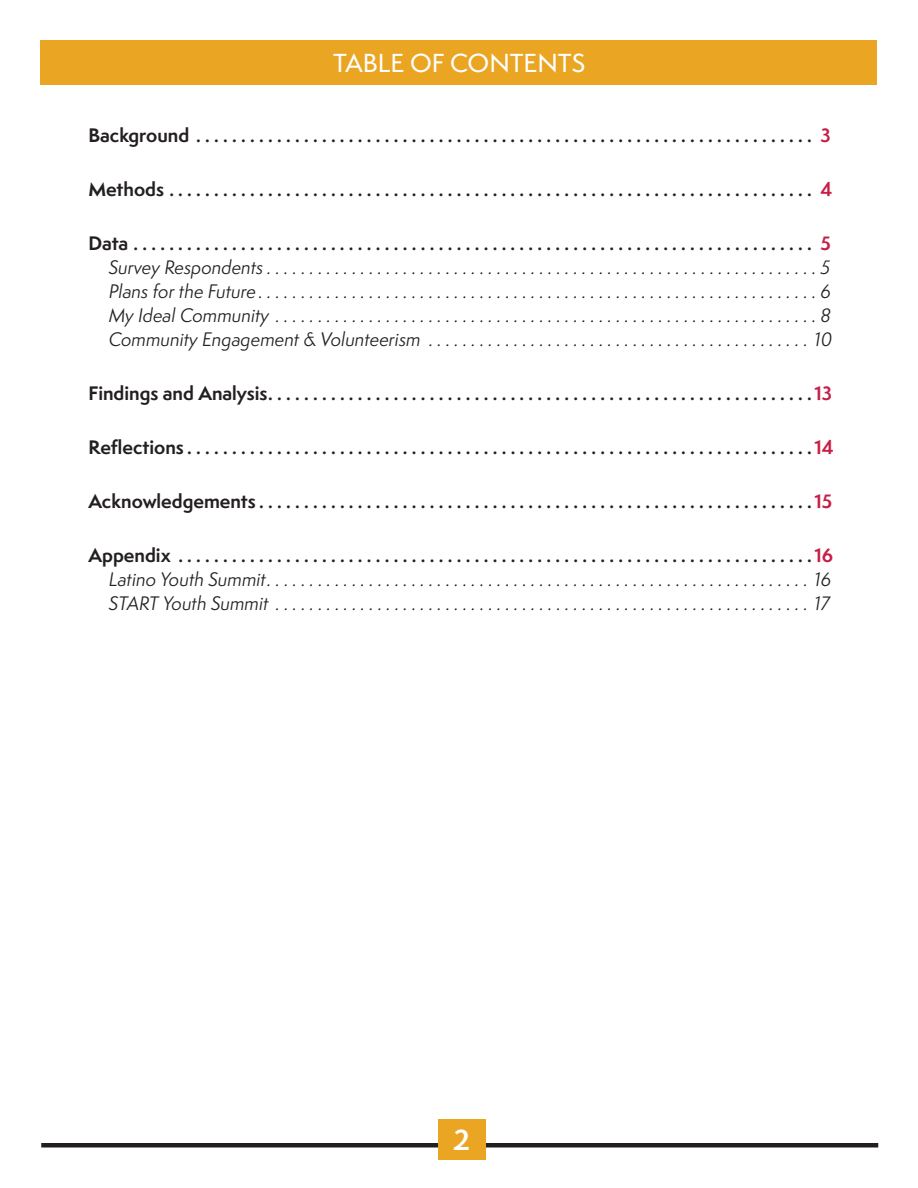
<style>
.page{position:relative;width:918px;height:1188px;background:#fff}
.page>*{position:absolute;margin:0;border:0;box-sizing:border-box;transform-origin:0 0}
.t1{font:700 27px "Semplicita Pro";color:#fff}
.t2{font:500 24px "Semplicita Pro";color:#fff}
.t3{font:italic 18px/24px "Semplicita Pro";color:#231f20;text-align:justify}
.t4{font:700 18px "Semplicita Pro";color:#231f20}
.s1{color:#c71e48}
.s2{font-weight:700;font-style:normal}
.s3{font-weight:700;font-style:normal;color:#c71e48}
</style>
<div class="page">
<div style="left:41px;top:1143px;width:837px;height:5px;background:#231f20"></div>
<div style="left:40px;top:40px;width:837px;height:45px;background:#eaa523"></div>
<div style="left:438px;top:1119px;width:47px;height:41px;background:#eaa523"></div>
<h2 class="t2" style="left:333px;top:46px;width:254px">TABLE OF CONTENTS</h2>
<p class="t4" style="left:88px;top:121px;width:744px">Background . . . . . . . . . . . . . . . . . . . . . . . . . . . . . . . . . . . . . . . . . . . . . . . . . . . . . . . . . . . . . . . . . . . . . <span class="s1">3</span></p>
<p class="t4" style="left:88px;top:175px;width:745px">Methods . . . . . . . . . . . . . . . . . . . . . . . . . . . . . . . . . . . . . . . . . . . . . . . . . . . . . . . . . . . . . . . . . . . . . . . . <span class="s1">4</span></p>
<p class="t3" style="left:109px;top:231px;width:725px;text-indent:-20px"><span class="s2">Data . . . . . . . . . . . . . . . . . . . . . . . . . . . . . . . . . . . . . . . . . . . . . . . . . . . . . . . . . . . . . . . . . . . . . . . . . . . .</span> <span class="s3">5<br></span>Survey Respondents . . . . . . . . . . . . . . . . . . . . . . . . . . . . . . . . . . . . . . . . . . . . . . . . . . . . . . . . . . . . . . . . 5<br>Plans for the Future . . . . . . . . . . . . . . . . . . . . . . . . . . . . . . . . . . . . . . . . . . . . . . . . . . . . . . . . . . . . . . . . . 6<br>My Ideal Community . . . . . . . . . . . . . . . . . . . . . . . . . . . . . . . . . . . . . . . . . . . . . . . . . . . . . . . . . . . . . . . 8<br>Community Engagement &amp; Volunteerism . . . . . . . . . . . . . . . . . . . . . . . . . . . . . . . . . . . . . . . . . . . . . 10</p>
<p class="t4" style="left:89px;top:379px;width:745px">Findings and Analysis . . . . . . . . . . . . . . . . . . . . . . . . . . . . . . . . . . . . . . . . . . . . . . . . . . . . . . . . . . . . <span class="s1">13</span></p>
<p class="t4" style="left:89px;top:433px;width:747px">Reflections . . . . . . . . . . . . . . . . . . . . . . . . . . . . . . . . . . . . . . . . . . . . . . . . . . . . . . . . . . . . . . . . . . . . . <span class="s1">14</span></p>
<p class="t4" style="left:89px;top:487px;width:745px">Acknowledgements . . . . . . . . . . . . . . . . . . . . . . . . . . . . . . . . . . . . . . . . . . . . . . . . . . . . . . . . . . . . . <span class="s1">15</span></p>
<p class="t3" style="left:109px;top:543px;width:726px;text-indent:-20px"><span class="s2">Appendix . . . . . . . . . . . . . . . . . . . . . . . . . . . . . . . . . . . . . . . . . . . . . . . . . . . . . . . . . . . . . . . . . . . . . .</span> <span class="s3">16<br></span>Latino Youth Summit . . . . . . . . . . . . . . . . . . . . . . . . . . . . . . . . . . . . . . . . . . . . . . . . . . . . . . . . . . . . . . . . 16<br>START Youth Summit . . . . . . . . . . . . . . . . . . . . . . . . . . . . . . . . . . . . . . . . . . . . . . . . . . . . . . . . . . . . . . . 17</p>
<h1 class="t1" style="left:453px;top:1119px;width:18px">2</h1>
</div>
